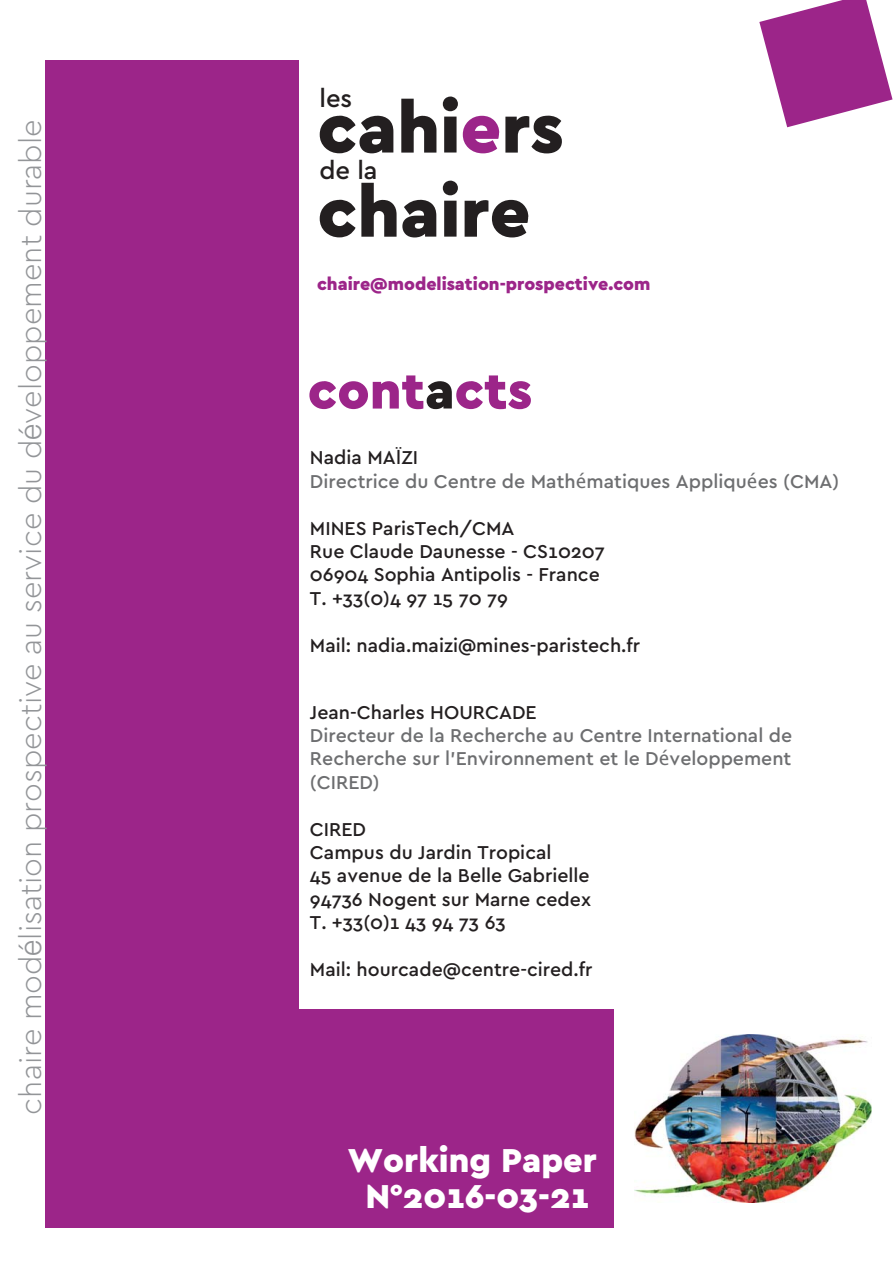
<style>
.page{position:relative;width:893px;height:1263px;background:#fff}
.page>*{position:absolute;margin:0;border:0;box-sizing:border-box;transform-origin:0 0}
.t1{font:900 71.85px/84.2px "Cera GR";color:#231f20}
.t2{font:900 53.4px "Cera GR";color:#9c2589}
.t3{font:900 34.65px/35.2px "Cera GR";color:#fff;text-align:center}
.t4{font:300 30.75px "Cera GR";color:#939598}
.t5{font:500 25.65px "Cera GR";color:#231f20}
.t6{font:500 19.5px/23.4px "Cera GR";color:#231f20}
.t7{font:500 19.5px/23.4px "Cera GR";color:#6d6e70}
.t8{font:900 18px "Cera GR";color:#9c2589}
.s1{font-family:"Helvetica Neue LT Std"}
.s2{color:#9c2589}
.s3{color:#231f20}
.s4{font-family:"Lucida Grande";font-weight:400;color:#231f20}
.s5{font-family:"Lucida Grande";font-weight:400}
</style>
<div class="page">
<div style="left:45px;top:61px;width:254px;height:1167px;background:#9c2589"></div>
<div style="left:297px;top:1009px;width:317px;height:219px;background:#9c2589"></div>
<img style="left:635px;top:1034px;width:236px;height:169px">
<svg style="left:759px;top:0;width:133px;height:127px"></svg>
<h3 class="t4" style="left:12px;top:1115px;width:997px;rotate:-90deg">chaire mod<span class="s1">é</span>lisation prospective au service du d<span class="s1">é</span>veloppement durable</h3>
<h3 class="t5" style="left:319px;top:88px;width:34px">les</h3>
<h1 class="t1" style="left:317px;top:91px;width:247px">cahi<span class="s2">e</span>rs chaire</h1>
<h3 class="t5" style="left:319px;top:160px;width:60px">de la</h3>
<p class="t8" style="left:317px;top:276px;width:335px">chaire@modelisation-prospective.com</p>
<h2 class="t2" style="left:308px;top:369px;width:226px">cont<span class="s3">a</span>cts</h2>
<p class="t7" style="left:310px;top:447px;width:531px"><span class="s3">Nadia MA</span><span class="s4">Ï</span><span class="s3">ZI<br></span>Directrice du Centre de Math<span class="s5">é</span>matiques Appliqu<span class="s5">é</span>es (CMA)</p>
<p class="t6" style="left:310px;top:517px;width:296px">MINES ParisTech/CMA<br>Rue Claude Daunesse - CS10207<br>06904 Sophia Antipolis - France<br>T. +33(0)4 97 15 70 79</p>
<p class="t6" style="left:310px;top:634px;width:332px">Mail: nadia.maizi@mines-paristech.fr</p>
<p class="t6" style="left:310px;top:701px;width:228px">Jean-Charles HOURCADE</p>
<p class="t7" style="left:310px;top:725px;width:484px;text-align:justify">Directeur de la Recherche au Centre International de Recherche sur l’Environnement et le D<span class="s5">é</span>veloppement (CIRED)</p>
<p class="t6" style="left:310px;top:818px;width:283px">CIRED<br>Campus du Jardin Tropical<br>45 avenue de la Belle Gabrielle<br>94736 Nogent sur Marne cedex<br>T. +33(0)1 43 94 73 63</p>
<p class="t6" style="left:310px;top:959px;width:284px">Mail: hourcade@centre-cired.fr</p>
<h3 class="t3" style="left:348px;top:1145px;width:250px">Working Paper<br>N°2016-03-21</h3>
</div>
